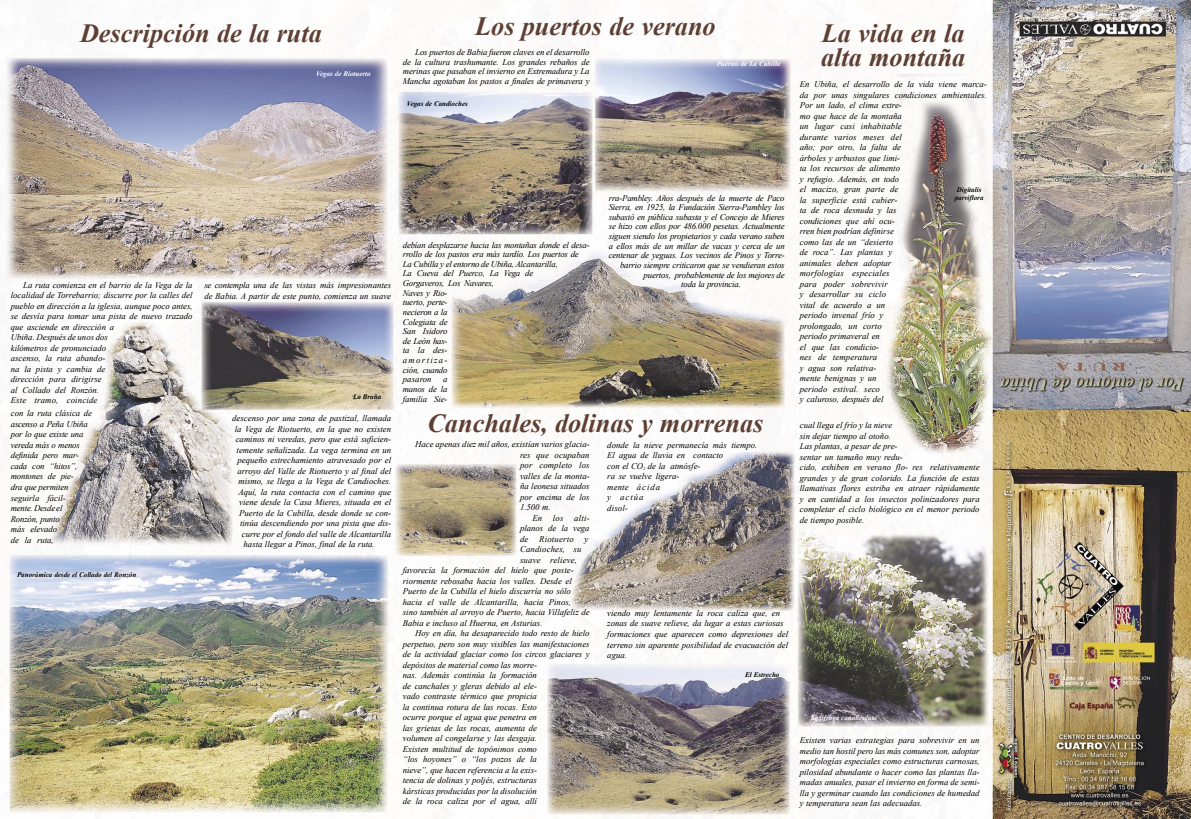
<style>
.page{position:relative;width:1191px;height:819px;background:#fff}
.page>*{position:absolute;margin:0;border:0;box-sizing:border-box;transform-origin:0 0}
.t1{font:italic 700 26.25px/23.6px "Times New Roman";color:#5e3f34}
.t2{font:italic 8.75px/10.5px "Times New Roman";color:#000}
.t3{font:italic 8.75px/9.6px "Times New Roman";letter-spacing:-.02em;color:#000}
.t4{font:italic 8.75px "Times New Roman";letter-spacing:.02em;color:#000}
.t5{font:italic 8.75px "Times New Roman";letter-spacing:.025em;color:#000}
.t6{font:italic 700 7px/8.4px "Times New Roman";color:#000;text-align:center}
.t7{font:italic 700 7px "Times New Roman";color:#fff}
</style>
<div class="page">
<img style="left:1px;top:0;width:1190px;height:819px">
<p class="t1" style="left:80px;top:21px;width:243px">Descripción de la ruta</p>
<p class="t7" style="left:316px;top:69px;width:56px">Vegas de Ríotuerto</p>
<p class="t2" style="left:11px;top:279px;width:183px;text-indent:12px">La ruta comienza en el barrio de la Vega de la localidad de Torrebarrio; discurre por la calles del pueblo en dirección a la iglesia, aunque poco antes, se desvía para tomar una pista de nuevo trazado que asciende en dirección a<br>Ubiña. Después de unos dos<br>kilómetros de pronunciado<br>ascenso, la ruta abando-<br>na la pista y cambia de<br>dirección para dirigirse<br>al Collado del Ronzón.<br>Este tramo, coincide</p>
<p class="t3" style="left:11px;top:408px;width:83px;line-height:10.5px">con la ruta clásica de ascenso a Peña Ubiña por lo que existe una vereda más o menos definida pero mar&shy;cada con “hitos”, montones de pie-<br>dra que permiten seguirla fácil-<br>mente. Desde el<br>Ronzón, punto<br>más elevado<br>de la ruta,</p>
<p class="t6" style="left:17px;top:570px;width:121px">Panorámica desde el Collado del Ronzón</p>
<p class="t2" style="left:204px;top:280px;width:188px">se contempla una de las vistas más impresionantes de Babia. A partir de este punto, comienza un suave</p>
<p class="t6" style="left:353px;top:392px;width:29px">La Braña</p>
<p class="t2" style="left:232px;top:413px;width:160px">descenso por una zona de pastizal, llamada</p>
<p class="t2" style="left:235px;top:423px;width:158px">la Vega de Riotuerto, en la que no existen</p>
<p class="t2" style="left:236px;top:434px;width:157px">caminos ni veredas, pero que está suficien-</p>
<p class="t2" style="left:237px;top:444px;width:156px">temente señalizada. La vega termina en un</p>
<p class="t2" style="left:237px;top:455px;width:155px">pequeño estrechamiento atravesado por el</p>
<p class="t2" style="left:237px;top:465px;width:155px">arroyo del Valle de Riotuerto y al final del</p>
<p class="t2" style="left:238px;top:476px;width:154px">mismo, se llega a la Vega de Candioches.</p>
<p class="t2" style="left:238px;top:486px;width:154px">Aquí, la ruta contacta con el camino que</p>
<p class="t2" style="left:239px;top:497px;width:153px">viene desde la Casa Mieres, situada en el</p>
<p class="t2" style="left:239px;top:507px;width:153px">Puerto de la Cubilla, desde donde se con-</p>
<p class="t2" style="left:240px;top:518px;width:152px">tinúa descendiendo por una pista que dis-</p>
<p class="t2" style="left:242px;top:528px;width:151px">curre por el fondo del valle de Alcantarilla</p>
<p class="t2" style="left:244px;top:539px;width:133px">hasta llegar a Pinos, final de la ruta.</p>
<p class="t1" style="left:475px;top:14px;width:242px">Los puertos de verano</p>
<p class="t1" style="left:821px;top:21px;width:146px">La vida en la alta montaña</p>
<p class="t2" style="left:403px;top:47px;width:188px;line-height:9.6px;text-align:justify;text-indent:12px">Los puertos de Babia fueron claves en el desarrollo de la cultura trashumante. Los grandes rebaños de merinas que pasaban el invierno en Extremadura y La Mancha agotaban los pastos a finales de primavera y</p>
<p class="t7" style="left:716px;top:59px;width:65px">Puertos de La Cubilla</p>
<p class="t2" style="left:800px;top:79px;width:188px">En Ubiña, el desarrollo de la vida viene marca&shy;da por unas singulares condiciones ambientales.<br>Por un lado, el clima extre-<br>mo que hace de la montaña<br>un lugar casi inhabitable<br>durante varios meses del<br>año; por otro, la falta de<br>árboles y arbustos que limi-<br>ta los recursos de alimento<br>y refugio. Además, en todo<br>el macizo, gran parte de<br>la superficie está cubier-<br>ta de roca desnuda y las<br>condiciones que ahí ocu-<br>rren bien podrían definirse<br>como las de un “desierto<br>de roca”. Las plantas y<br>animales deben adoptar<br>morfologías especiales<br>para poder sobrevivir<br>y desarrollar su ciclo<br>vital de acuerdo a un<br>periodo invenal frío y<br>prolongado, un corto<br>periodo primaveral en<br>el que las condicio-<br>nes de temperatura<br>y agua son relativa-<br>mente benignas y un<br>periodo estival. seco<br>y caluroso, después del</p>
<p class="t6" style="left:407px;top:99px;width:63px">Vegas de Candioches</p>
<p class="t6" style="left:954px;top:185px;width:30px">Digitalis parviflora</p>
<p class="t3" style="left:609px;top:192px;width:177px">rra-Pambley. Años después de la muerte de Paco</p>
<p class="t3" style="left:609px;top:202px;width:177px">Sierra, en 1925, la Fundación Sierra-Pambley los</p>
<p class="t3" style="left:609px;top:212px;width:177px">subastó en pública subasta y el Concejo de Mieres</p>
<p class="t3" style="left:609px;top:221px;width:177px">se hizo con ellos por 486.000 pesetas. Actualmente</p>
<p class="t3" style="left:609px;top:231px;width:177px">siguen siendo los propietarios y cada verano suben</p>
<p class="t3" style="left:609px;top:241px;width:177px">a ellos más de un millar de vacas y cerca de un</p>
<p class="t3" style="left:609px;top:250px;width:177px">centenar de yeguas. Los vecinos de Pinos y Torre-</p>
<p class="t3" style="left:620px;top:260px;width:166px">barrio siempre criticaron que se vendieran estos</p>
<p class="t3" style="left:643px;top:269px;width:142px">puertos, probablemente de los mejores de</p>
<p class="t3" style="left:681px;top:279px;width:61px">toda la provincia.</p>
<p class="t3" style="left:403px;top:239px;width:188px">debían desplazarse hacia las montañas donde el desa&shy;rrollo de los pastos era más tardío. Los puertos de<br>La Cubilla y el entorno de Ubiña, Alcantarilla,<br>La Cueva del Puerco, La Vega de<br>Gorgaveros, Los Navares,<br>Naves y Rio-<br>tuerto, perte-<br>necieron a la<br>Colegiata de<br>San Isidoro<br>de León has-<br>ta la des-<br>amortiza-<br>ción, cuando<br>pasaron</p>
<p class="t2" style="left:403px;top:374px;width:46px;line-height:9.6px;text-align:justify;text-indent:40px">a manos de la familia Sie-</p>
<p class="t1" style="left:427px;top:410px;width:337px">Canchales, dolinas y morrenas</p>
<p class="t2" style="left:520px;top:438px;width:71px;text-align:justify;text-indent:-105px">Hace apenas diez mil años, existían varios glacia&shy;res que ocupaban por completo los valles de la monta&shy;ña leonesa situados por encima de los 1.500 m.</p>
<p class="t5" style="left:532px;top:511px;width:59px">En los alti-</p>
<p class="t2" style="left:520px;top:522px;width:71px">planos de la vega</p>
<p class="t5" style="left:520px;top:532px;width:70px">de Riotuerto y</p>
<p class="t4" style="left:520px;top:543px;width:63px">Candioches, su</p>
<p class="t4" style="left:520px;top:553px;width:59px">suave relieve,</p>
<p class="t2" style="left:403px;top:564px;width:172px">favorecía la formación del hielo que poste-</p>
<p class="t2" style="left:403px;top:575px;width:170px">riormente rebosaba hacia los valles. Desde el</p>
<p class="t2" style="left:403px;top:585px;width:170px">Puerto de la Cubilla el hielo discurría no sólo</p>
<p class="t2" style="left:403px;top:596px;width:170px">hacia el valle de Alcantarilla, hacia Pinos,</p>
<p class="t2" style="left:403px;top:606px;width:188px">sino también al arroyo de Puerto, hacia Villafeliz de</p>
<p class="t2" style="left:403px;top:617px;width:141px">Babia e incluso al Huerna, en Asturias.</p>
<p class="t2" style="left:403px;top:627px;width:188px;text-indent:12px">Hoy en día, ha desaparecido todo resto de hielo perpetuo, pero son muy visibles las manifestaciones de la actividad glaciar como los circos glaciares y depósitos de material como las morre-<br>nas. Además continúa la formación<br>de canchales y gleras debido al ele-<br>vado contraste térmico que propicia<br>la continua rotura de las rocas. Esto<br>ocurre porque el agua que penetra en<br>las grietas de las rocas, aumenta de<br>volumen al congelarse y las desgaja.<br>Existen multitud de topónimos como<br>“los hoyones” o “los pozos de la<br>nieve”, que hacen referencia a la exis-<br>tencia de dolinas y poljés, estructuras<br>kársticas producidas por la disolución<br>de la roca caliza por el agua, allí</p>
<p class="t2" style="left:607px;top:439px;width:152px">donde la nieve permanecía más tiempo.<br>El agua de lluvia en contacto<br>con el CO<sub>2</sub> de la atmósfe-<br>ra se vuelve ligera-<br>mente ácida<br>y actúa<br>disol-</p>
<p class="t2" style="left:607px;top:607px;width:182px">viendo muy lentamente la roca caliza que, en zonas de suave relieve, da lugar a estas curiosas formaciones que aparecen como depresiones del terreno sin aparente posibilidad de evacuación del agua.</p>
<p class="t6" style="left:745px;top:669px;width:36px">El Estrecho</p>
<p class="t2" style="left:800px;top:419px;width:94px">cual llega el frío y la nieve sin dejar tiempo al otoño.</p>
<p class="t2" style="left:800px;top:440px;width:181px">Las plantas, a pesar de pre-<br>sentar un tamaño muy redu-<br>cido, exhiben en verano flo- res relativamente grandes y de gran colorido. La función de estas llamativas flores estriba en atraer rápidamente y en cantidad a los insectos polinizadores para completar el ciclo biológico en el menor periodo de tiempo posible.</p>
<p class="t7" style="left:811px;top:712px;width:68px">Saxifraga canaliculata</p>
<p class="t2" style="left:800px;top:734px;width:181px;text-align:justify">Existen varias estrategias para sobrevivir en un medio tan hostil pero las más comunes son, adoptar morfologías especiales como estructuras carnosas, pilosidad abundante o hacer como las plantas lla&shy;madas anuales, pasar el invierno en forma de semi&shy;lla y germinar cuando las condiciones de humedad y temperatura sean las adecuadas.</p>
</div>
